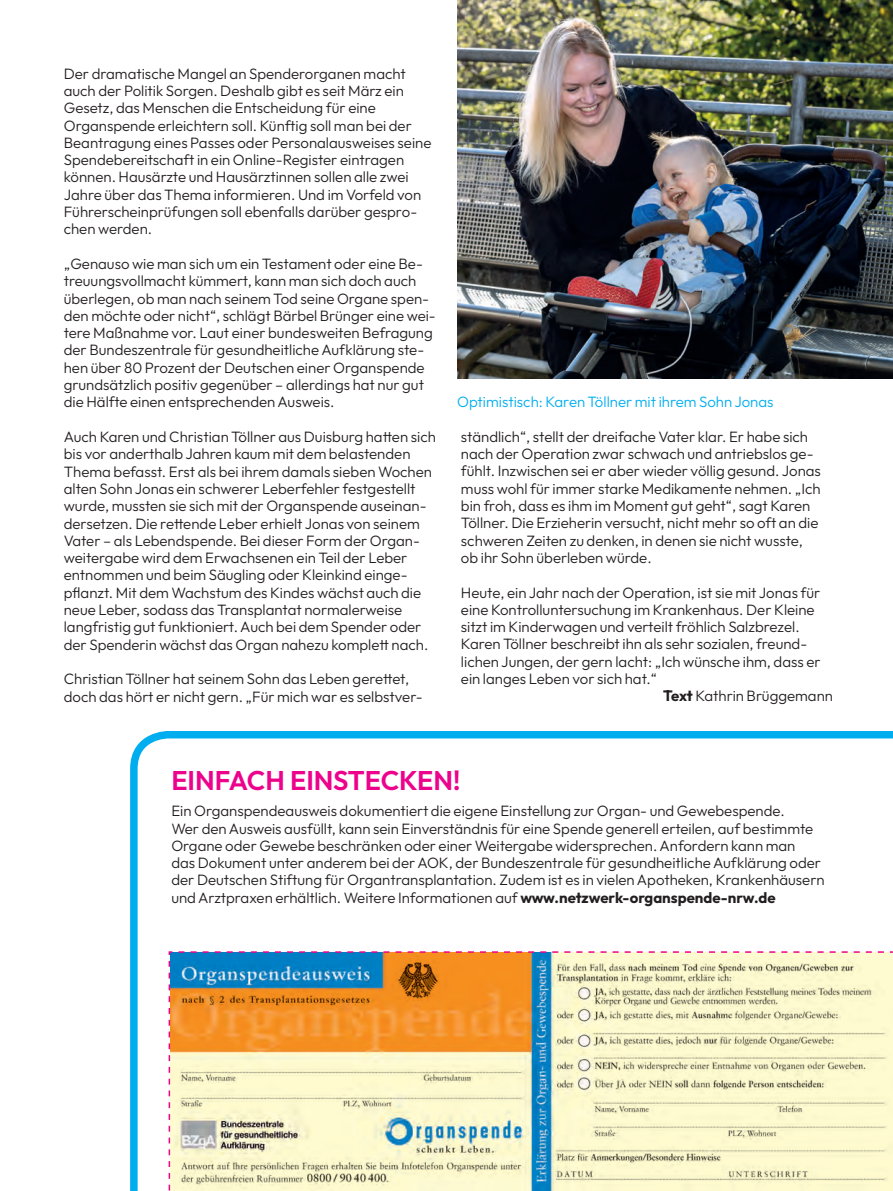
<style>
.page{position:relative;width:893px;height:1191px;background:#fff}
.page>*{position:absolute;margin:0;border:0;box-sizing:border-box;transform-origin:0 0}
.t1{font:600 27px "Outfit";color:#ed028c}
.t2{font:300 15px/17.2px "Outfit";color:#231f20}
.t3{font:300 15px "Outfit";color:#00aeef}
.s1{font-weight:700}
</style>
<div class="page">
<img style="left:457px;top:0;width:436px;height:378px">
<svg style="left:130px;top:731px;width:763px;height:460px"></svg>
<svg style="left:168px;top:950px;width:725px;height:241px;background:#dfd4ab"></svg>
<p class="t2" style="left:64px;top:65px;width:369px">Der dramatische Mangel an Spenderorganen macht auch der Politik Sorgen. Deshalb gibt es seit März ein Gesetz, das Menschen die Entscheidung für eine Organspende erleichtern soll. Künftig soll man bei der Beantragung eines Passes oder Personalausweises seine Spendebereitschaft in ein Online-Register eintragen können. Hausärzte und Hausärztinnen sollen alle zwei Jahre über das Thema informieren. Und im Vorfeld von Führerscheinprüfungen soll ebenfalls darüber gespro&shy;chen werden.</p>
<p class="t2" style="left:64px;top:255px;width:374px">„Genauso wie man sich um ein Testament oder eine Be&shy;treuungsvollmacht kümmert, kann man sich doch auch überlegen, ob man nach seinem Tod seine Organe spen&shy;den möchte oder nicht“, schlägt Bärbel Brünger eine wei&shy;tere Maßnahme vor. Laut einer bundesweiten Befragung der Bundeszentrale für gesundheitliche Aufklärung ste&shy;hen über 80 Prozent der Deutschen einer Organspende grundsätzlich positiv gegenüber – allerdings hat nur gut die Hälfte einen entsprechenden Ausweis.</p>
<p class="t2" style="left:64px;top:428px;width:374px">Auch Karen und Christian Töllner aus Duisburg hatten sich bis vor anderthalb Jahren kaum mit dem belastenden Thema befasst. Erst als bei ihrem damals sieben Wochen alten Sohn Jonas ein schwerer Leberfehler festgestellt wurde, mussten sie sich mit der Organspende auseinan&shy;dersetzen. Die rettende Leber erhielt Jonas von seinem Vater – als Lebendspende. Bei dieser Form der Organ&shy;weitergabe wird dem Erwachsenen ein Teil der Leber entnommen und beim Säugling oder Kleinkind einge&shy;pflanzt. Mit dem Wachstum des Kindes wächst auch die neue Leber, sodass das Transplantat normalerweise langfristig gut funktioniert. Auch bei dem Spender oder der Spenderin wächst das Organ nahezu komplett nach.</p>
<p class="t2" style="left:64px;top:670px;width:360px">Christian Töllner hat seinem Sohn das Leben gerettet, doch das hört er nicht gern. „Für mich war es selbstver-</p>
<p class="t3" style="left:457px;top:393px;width:318px">Optimistisch: Karen Töllner mit ihrem Sohn Jonas</p>
<p class="t2" style="left:461px;top:428px;width:361px">ständlich“, stellt der dreifache Vater klar. Er habe sich nach der Operation zwar schwach und antriebslos ge&shy;fühlt. Inzwischen sei er aber wieder völlig gesund. Jonas muss wohl für immer starke Medikamente nehmen. „Ich bin froh, dass es ihm im Moment gut geht“, sagt Karen Töllner. Die Erzieherin versucht, nicht mehr so oft an die schweren Zeiten zu denken, in denen sie nicht wusste, ob ihr Sohn überleben würde.</p>
<p class="t2" style="left:461px;top:583px;width:361px">Heute, ein Jahr nach der Operation, ist sie mit Jonas für</p>
<p class="t2" style="left:461px;top:601px;width:355px">eine Kontrolluntersuchung im Krankenhaus. Der Kleine</p>
<p class="t2" style="left:461px;top:618px;width:340px">sitzt im Kinderwagen und verteilt fröhlich Salzbrezel.</p>
<p class="t2" style="left:461px;top:635px;width:348px">Karen Töllner beschreibt ihn als sehr sozialen, freund-</p>
<p class="t2" style="left:461px;top:653px;width:361px">lichen Jungen, der gern lacht: „Ich wünsche ihm, dass er</p>
<p class="t2" style="left:461px;top:670px;width:198px">ein langes Leben vor sich hat.“</p>
<p class="t2" style="left:663px;top:687px;width:171px"><span class="s1">Text</span> Kathrin Brüggemann</p>
<h1 class="t1" style="left:171px;top:765px;width:65px">EINFACH</h1>
<h1 class="t1" style="left:290px;top:765px;width:172px">EINSTECKEN!</h1>
<p class="t2" style="left:171px;top:802px;width:655px">Ein Organspendeausweis dokumentiert die eigene Einstellung zur Organ- und Gewebespende.<br>Wer den Ausweis ausfüllt, kann sein Einverständnis für eine Spende generell erteilen, auf bestimmte Organe oder Gewebe beschränken oder einer Weitergabe widersprechen. Anfordern kann man<br>das Dokument unter anderem bei der AOK, der Bundeszentrale für gesundheitliche Aufklärung oder der Deutschen Stiftung für Organtransplantation. Zudem ist es in vielen Apotheken, Krankenhäusern und Arztpraxen erhältlich. Weitere Informationen auf <span class="s1">www.netzwerk-organspende-nrw.de</span></p>
</div>
